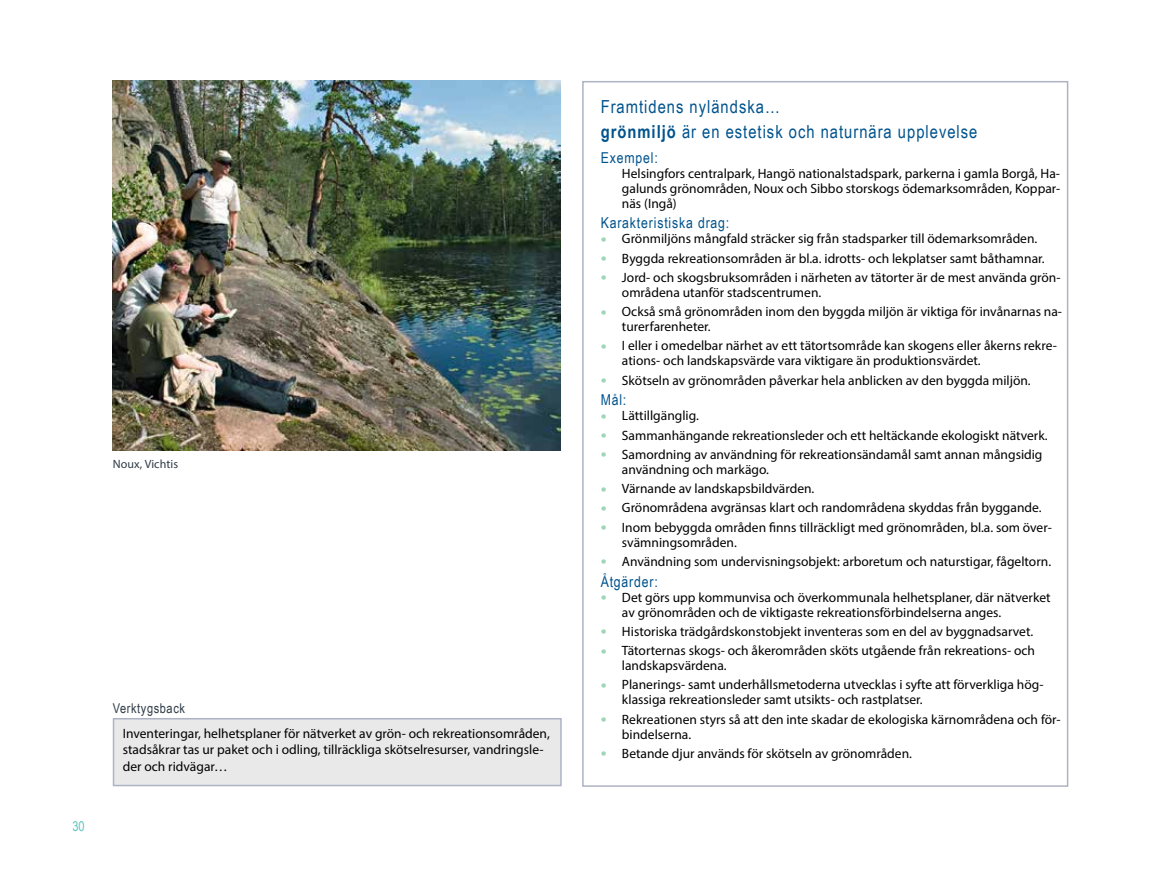
<style>
.page{position:relative;width:1149px;height:893px;background:#fff}
.page>*{position:absolute;margin:0;border:0;box-sizing:border-box;transform-origin:0 0}
.t1{font:18px/25px "Arial Narrow";letter-spacing:.055em;color:#00538d}
.t2{font:15px "Arial Narrow";letter-spacing:.055em;color:#00538d}
.t3{font:13.5px/15px "Myriad Pro";color:#000}
.t4{font:13.5px "Arial Narrow";letter-spacing:.045em;color:#303c47}
.t5{font:13.5px "Arial Narrow";color:#5fc5bc}
.t6{font:12px "Myriad Pro";letter-spacing:.01em;color:#303c47}
.s1{font-weight:700}
.s2{font-size:21px;color:#9fd5b9}
</style>
<div class="page">
<img style="left:113px;top:81px;width:447px;height:369px">
<div style="left:582px;top:81px;width:485px;height:706px;border:2px solid #acb3c4"></div>
<div style="left:113px;top:719px;width:448px;height:66px;background:#e9e9e9"></div>
<div style="left:113px;top:718px;width:448px;height:68px;border:2px solid #acb3c4"></div>
<p class="t6" style="left:113px;top:456px;width:67px">Noux, Vichtis</p>
<p class="t5" style="left:72px;top:816px;width:14px">30</p>
<p class="t4" style="left:113px;top:699px;width:74px">Verktygsback</p>
<p class="t3" style="left:123px;top:725px;width:428px;line-height:16.2px">Inventeringar, helhetsplaner för nätverket av grön- och rekreationsområden, stadsåkrar tas ur paket och i odling, tillräckliga skötselresurser, vandringsle&shy;der och ridvägar…</p>
<h1 class="t1" style="left:600px;top:93px;width:378px">Framtidens nyländska…<br><span class="s1">grönmiljö</span> är en estetisk och naturnära upplevelse</h1>
<p class="t2" style="left:600px;top:146px;width:59px">Exempel:</p>
<p class="t3" style="left:621px;top:165px;width:440px;text-align:justify">Helsingfors centralpark, Hangö nationalstadspark, parkerna i gamla Borgå, Ha&shy;galunds grönområden, Noux och Sibbo storskogs ödemarksområden, Koppar&shy;näs (Ingå)</p>
<p class="t2" style="left:600px;top:212px;width:130px">Karakteristiska drag:</p>
<p class="t3" style="left:600px;top:231px;width:438px"><span class="s2">•</span> Grönmiljöns mångfald sträcker sig från stadsparker till ödemarksområden.</p>
<p class="t3" style="left:600px;top:250px;width:445px"><span class="s2">•</span> Byggda rekreationsområden är bl.a. idrotts- och lekplatser samt båthamnar.</p>
<p class="t3" style="left:621px;top:270px;width:440px;text-indent:-21px"><span class="s2">•</span> Jord- och skogsbruksområden i närheten av tätorter är de mest använda grön&shy;områdena utanför stadscentrumen.</p>
<p class="t3" style="left:621px;top:304px;width:441px;text-indent:-21px"><span class="s2">•</span> Också små grönområden inom den byggda miljön är viktiga för invånarnas na&shy;turerfarenheter.</p>
<p class="t3" style="left:621px;top:338px;width:436px;text-indent:-21px"><span class="s2">•</span> I eller i omedelbar närhet av ett tätortsområde kan skogens eller åkerns rekre&shy;ations- och landskapsvärde vara viktigare än produktionsvärdet.</p>
<p class="t3" style="left:600px;top:372px;width:431px"><span class="s2">•</span> Skötseln av grönområden påverkar hela anblicken av den byggda miljön.</p>
<p class="t2" style="left:600px;top:389px;width:27px">Mål:</p>
<p class="t3" style="left:600px;top:408px;width:100px"><span class="s2">•</span> Lättillgänglig.</p>
<p class="t3" style="left:600px;top:427px;width:448px"><span class="s2">•</span> Sammanhängande rekreationsleder och ett heltäckande ekologiskt nätverk.</p>
<p class="t3" style="left:621px;top:447px;width:422px;text-indent:-21px"><span class="s2">•</span> Samordning av användning för rekreationsändamål samt annan mångsidig användning och markägo.</p>
<p class="t3" style="left:600px;top:481px;width:215px"><span class="s2">•</span> Värnande av landskapsbildvärden.</p>
<p class="t3" style="left:600px;top:500px;width:442px"><span class="s2">•</span> Grönområdena avgränsas klart och randområdena skyddas från byggande.</p>
<p class="t3" style="left:621px;top:519px;width:431px;text-indent:-21px"><span class="s2">•</span> Inom bebyggda områden finns tillräckligt med grönområden, bl.a. som över&shy;svämningsområden.</p>
<p class="t3" style="left:600px;top:554px;width:452px"><span class="s2">•</span> Användning som undervisningsobjekt: arboretum och naturstigar, fågeltorn.</p>
<p class="t2" style="left:600px;top:570px;width:59px">Åtgärder:</p>
<p class="t3" style="left:621px;top:589px;width:430px;text-indent:-21px"><span class="s2">•</span> Det görs upp kommunvisa och överkommunala helhetsplaner, där nätverket av grönområden och de viktigaste rekreationsförbindelserna anges.</p>
<p class="t3" style="left:600px;top:624px;width:434px"><span class="s2">•</span> Historiska trädgårdskonstobjekt inventeras som en del av byggnadsarvet.</p>
<p class="t3" style="left:621px;top:643px;width:414px;text-indent:-21px"><span class="s2">•</span> Tätorternas skogs- och åkerområden sköts utgående från rekreations- och landskapsvärdena.</p>
<p class="t3" style="left:621px;top:677px;width:423px;text-indent:-21px"><span class="s2">•</span> Planerings- samt underhållsmetoderna utvecklas i syfte att förverkliga hög&shy;klassiga rekreationsleder samt utsikts- och rastplatser.</p>
<p class="t3" style="left:621px;top:711px;width:440px;text-indent:-21px"><span class="s2">•</span> Rekreationen styrs så att den inte skadar de ekologiska kärnområdena och för&shy;bindelserna.</p>
<p class="t3" style="left:600px;top:746px;width:313px"><span class="s2">•</span> Betande djur används för skötseln av grönområden.</p>
</div>
